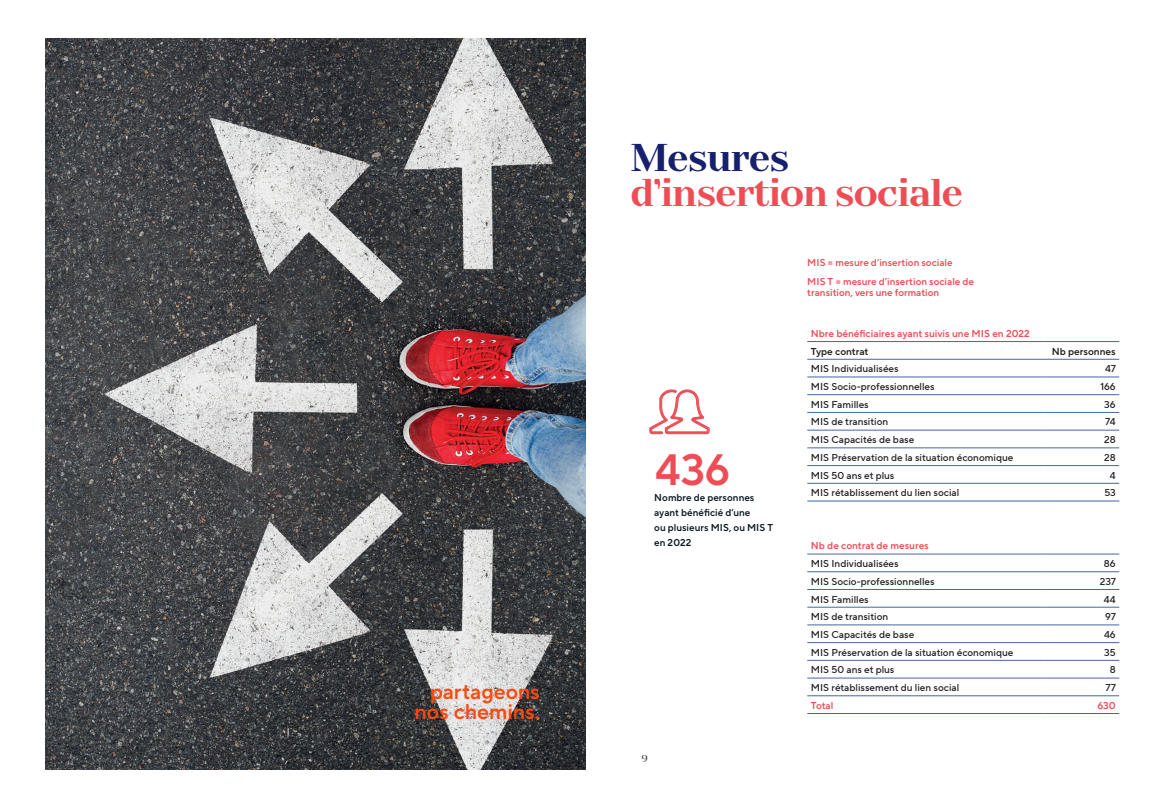
<style>
.page{position:relative;width:1170px;height:808px;background:#fff}
.page>*{position:absolute;margin:0;border:0;box-sizing:border-box;transform-origin:0 0}
.Body_Text_LC{font:43.88px "TT Norms Pro Dm Bd";color:#ef4d55}
.t1{font:700 38.75px/34.4px "TT Nooks";letter-spacing:-.04em;color:#ef4d55}
.t2{font:21.25px/20px "TT Norms Pro Dm Bd";letter-spacing:-.005em;color:#fa4a0f;text-align:right}
.t3{font:500 10px "TT Norms Pro";color:#231f20}
.t4{font:10px/11.2px "TT Norms Pro Dm Bd";color:#ef4d55}
.t5{font:10px/15px "TT Norms Pro Dm Bd";letter-spacing:.005em;color:#0c1a21}
.t6{font:10px "TT Norms Pro Dm Bd";color:#231f20}
.t7{font:10px "TT Nooks";color:#3c3f41}
.s1{color:#16206d}
</style>
<div class="page">
<img style="left:45px;top:39px;width:540px;height:731px">
<hr style="left:807px;top:341px;width:237px;height:1px;background:#4466a5">
<hr style="left:1044px;top:341px;width:75px;height:1px;background:#4466a5">
<hr style="left:807px;top:359px;width:237px;height:1px;background:#4466a5">
<hr style="left:1044px;top:359px;width:75px;height:1px;background:#4466a5">
<hr style="left:807px;top:377px;width:237px;height:1px;background:#4466a5">
<hr style="left:1044px;top:377px;width:75px;height:1px;background:#4466a5">
<hr style="left:807px;top:394px;width:237px;height:1px;background:#4466a5">
<hr style="left:1044px;top:394px;width:75px;height:1px;background:#4466a5">
<hr style="left:807px;top:412px;width:237px;height:1px;background:#4466a5">
<hr style="left:1044px;top:412px;width:75px;height:1px;background:#4466a5">
<hr style="left:807px;top:430px;width:237px;height:1px;background:#4466a5">
<hr style="left:1044px;top:430px;width:75px;height:1px;background:#4466a5">
<hr style="left:807px;top:448px;width:237px;height:1px;background:#4466a5">
<hr style="left:1044px;top:448px;width:75px;height:1px;background:#4466a5">
<hr style="left:807px;top:465px;width:237px;height:1px;background:#4466a5">
<hr style="left:1044px;top:465px;width:75px;height:1px;background:#4466a5">
<hr style="left:807px;top:483px;width:237px;height:1px;background:#4466a5">
<hr style="left:1044px;top:483px;width:75px;height:1px;background:#4466a5">
<hr style="left:807px;top:501px;width:237px;height:1px;background:#4466a5">
<hr style="left:1044px;top:501px;width:75px;height:1px;background:#4466a5">
<hr style="left:807px;top:554px;width:237px;height:1px;background:#4466a5">
<hr style="left:1044px;top:554px;width:75px;height:1px;background:#4466a5">
<hr style="left:807px;top:571px;width:237px;height:1px;background:#4466a5">
<hr style="left:1044px;top:571px;width:75px;height:1px;background:#4466a5">
<hr style="left:807px;top:589px;width:237px;height:1px;background:#4466a5">
<hr style="left:1044px;top:589px;width:75px;height:1px;background:#4466a5">
<hr style="left:807px;top:607px;width:237px;height:1px;background:#4466a5">
<hr style="left:1044px;top:607px;width:75px;height:1px;background:#4466a5">
<hr style="left:807px;top:625px;width:237px;height:1px;background:#4466a5">
<hr style="left:1044px;top:625px;width:75px;height:1px;background:#4466a5">
<hr style="left:807px;top:642px;width:237px;height:1px;background:#4466a5">
<hr style="left:1044px;top:642px;width:75px;height:1px;background:#4466a5">
<hr style="left:807px;top:660px;width:237px;height:1px;background:#4466a5">
<hr style="left:1044px;top:660px;width:75px;height:1px;background:#4466a5">
<hr style="left:807px;top:678px;width:237px;height:1px;background:#4466a5">
<hr style="left:1044px;top:678px;width:75px;height:1px;background:#4466a5">
<hr style="left:807px;top:695px;width:237px;height:1px;background:#4466a5">
<hr style="left:1044px;top:695px;width:75px;height:1px;background:#4466a5">
<hr style="left:807px;top:713px;width:237px;height:1px;background:#4466a5">
<hr style="left:1044px;top:713px;width:75px;height:1px;background:#4466a5">
<p class="t2" style="left:414px;top:682px;width:127px">partageons nos chemins.</p>
<p class="t1" style="left:630px;top:142px;width:335px"><span class="s1">Mesures </span>d’insertion sociale</p>
<p class="Body_Text_LC" style="left:655px;top:438px;width:77px">436</p>
<p class="t5" style="left:654px;top:490px;width:120px">Nombre de personnes ayant bénéficié d’une<br>ou plusieurs MIS, ou MIS T en 2022</p>
<p class="t7" style="left:641px;top:752px;width:8px">9</p>
<p class="t4" style="left:807px;top:257px;width:147px">MIS = mesure d’insertion sociale</p>
<p class="t4" style="left:807px;top:275px;width:168px">MIS T = mesure d’insertion sociale de transition, vers une formation</p>
<p class="t4" style="left:810px;top:328px;width:220px">Nbre bénéficiaires ayant suivis une MIS en 2022</p>
<p class="t6" style="left:810px;top:344px;width:59px">Type contrat</p>
<p class="t6" style="left:1051px;top:344px;width:65px">Nb personnes</p>
<p class="t3" style="left:810px;top:362px;width:89px">MIS Individualisées</p>
<p class="t3" style="left:1104px;top:362px;width:12px">47</p>
<p class="t3" style="left:810px;top:379px;width:125px">MIS Socio-professionnelles</p>
<p class="t3" style="left:1100px;top:379px;width:17px">166</p>
<p class="t3" style="left:810px;top:397px;width:59px">MIS Familles</p>
<p class="t3" style="left:1104px;top:397px;width:13px">36</p>
<p class="t3" style="left:810px;top:415px;width:79px">MIS de transition</p>
<p class="t3" style="left:1104px;top:415px;width:12px">74</p>
<p class="t3" style="left:810px;top:432px;width:105px">MIS Capacités de base</p>
<p class="t3" style="left:1103px;top:432px;width:13px">28</p>
<p class="t3" style="left:810px;top:450px;width:204px">MIS Préservation de la situation économique</p>
<p class="t3" style="left:1103px;top:450px;width:13px">28</p>
<p class="t3" style="left:810px;top:468px;width:85px">MIS 50 ans et plus</p>
<p class="t3" style="left:1109px;top:468px;width:7px">4</p>
<p class="t3" style="left:810px;top:486px;width:150px">MIS rétablissement du lien social</p>
<p class="t3" style="left:1104px;top:486px;width:13px">53</p>
<p class="t4" style="left:810px;top:540px;width:119px">Nb de contrat de mesures</p>
<p class="t3" style="left:810px;top:556px;width:89px">MIS Individualisées</p>
<p class="t3" style="left:1103px;top:556px;width:13px">86</p>
<p class="t3" style="left:810px;top:574px;width:125px">MIS Socio-professionnelles</p>
<p class="t3" style="left:1099px;top:574px;width:18px">237</p>
<p class="t3" style="left:810px;top:592px;width:59px">MIS Familles</p>
<p class="t3" style="left:1103px;top:592px;width:13px">44</p>
<p class="t3" style="left:810px;top:609px;width:79px">MIS de transition</p>
<p class="t3" style="left:1104px;top:609px;width:12px">97</p>
<p class="t3" style="left:810px;top:627px;width:105px">MIS Capacités de base</p>
<p class="t3" style="left:1103px;top:627px;width:13px">46</p>
<p class="t3" style="left:810px;top:645px;width:204px">MIS Préservation de la situation économique</p>
<p class="t3" style="left:1104px;top:645px;width:13px">35</p>
<p class="t3" style="left:810px;top:663px;width:85px">MIS 50 ans et plus</p>
<p class="t3" style="left:1109px;top:663px;width:7px">8</p>
<p class="t3" style="left:810px;top:680px;width:150px">MIS rétablissement du lien social</p>
<p class="t3" style="left:1105px;top:680px;width:12px">77</p>
<p class="t4" style="left:810px;top:700px;width:24px">Total</p>
<p class="t4" style="left:1097px;top:700px;width:20px">630</p>
</div>
